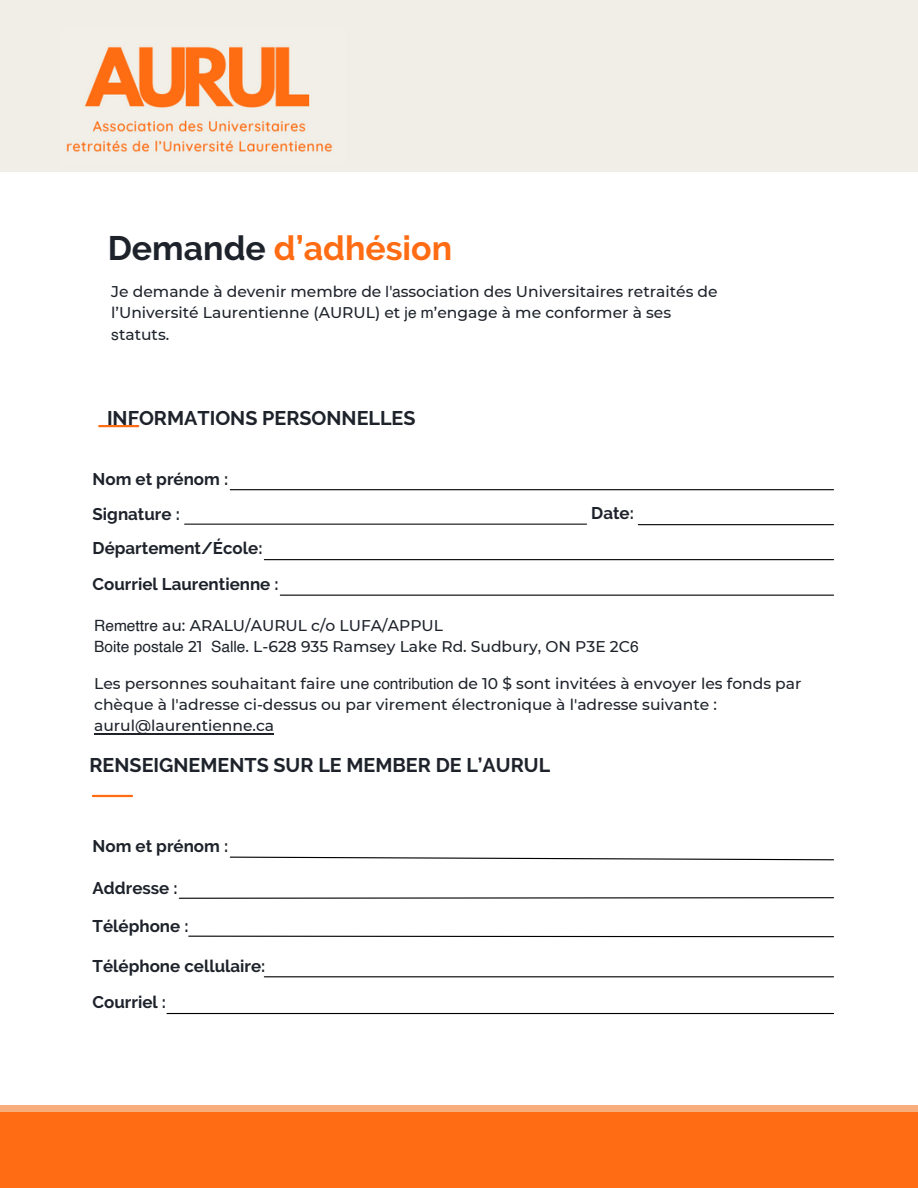
<style>
.page{position:relative;width:918px;height:1188px;background:#fff}
.page>*{position:absolute;margin:0;border:0;box-sizing:border-box;transform-origin:0 0}
.t1{font:700 33.9px "Raleway";color:#ff6c13}
.t2{font:700 19.8px "Raleway";color:#1e232b}
.t3{font:700 16.95px "Raleway";color:#1e232b}
.t4{font:500 15.45px/21.1px "Montserrat";color:#1e232b}
.s1{color:#1e232b}
.s2{font-family:"Helvetica";font-weight:400}
</style>
<div class="page">
<div style="left:0;top:1105px;width:918px;height:9px;background:#f7ad7c"></div>
<div style="left:0;top:1113px;width:918px;height:75px;background:#ff6c13"></div>
<div style="left:0;top:0;width:918px;height:172px;background:#f0eee6"></div>
<hr style="left:99px;top:425px;width:39px;height:2px;background:#ff6c13">
<hr style="left:93px;top:795px;width:39px;height:2px;background:#ff6c13">
<hr style="left:230px;top:489px;width:604px;height:1px;background:#000">
<svg style="left:229px;top:856px;width:605px;height:5px"></svg>
<hr style="left:185px;top:524px;width:402px;height:1px;background:#000">
<svg style="left:178px;top:897px;width:656px;height:2px"></svg>
<hr style="left:264px;top:559px;width:570px;height:1px;background:#000">
<svg style="left:188px;top:935px;width:646px;height:3px"></svg>
<hr style="left:638px;top:524px;width:196px;height:1px;background:#000">
<hr style="left:280px;top:595px;width:554px;height:1px;background:#000">
<hr style="left:264px;top:976px;width:570px;height:1px;background:#000">
<hr style="left:167px;top:1013px;width:667px;height:1px;background:#000">
<img style="left:66px;top:46px;width:267px;height:106px">
<hr style="left:94px;top:733px;width:180px;height:2px;background:#1e232b">
<p class="t1" style="left:108px;top:228px;width:346px"><span class="s1">Demande</span> d’adhésion</p>
<p class="t4" style="left:111px;top:281px;width:608px">Je demande à devenir memb<span class="s2">re</span> de <span class="s2">l'a</span>ssociation des Universitaires retraités de l’Université Laurentienne (AURUL) et <span class="s2">je m</span>’engage à me conformer à ses <span class="s2">s</span>tatuts.</p>
<p class="t2" style="left:107px;top:406px;width:310px">INFORMATIONS PERSONNELLES</p>
<h1 class="t3" style="left:93px;top:469px;width:137px">Nom et prénom :</h1>
<p class="t3" style="left:93px;top:504px;width:89px">Signature :</p>
<p class="t3" style="left:93px;top:539px;width:171px">Département/École:</p>
<p class="t3" style="left:93px;top:574px;width:188px">Courriel Laurentienne :</p>
<p class="t3" style="left:591px;top:503px;width:44px">Date:</p>
<p class="t4" style="left:94px;top:615px;width:546px"><span class="s2">Remettre</span> au: ARALU/AURUL c/o LUFA/APPUL<br><span class="s2">Boite postale</span> 21 <span class="s2">Salle</span>. L-628 935 Ramsey Lake Rd. Sudbury, ON P3E 2C<span class="s2">6</span></p>
<p class="t4" style="left:94px;top:673px;width:709px">Les personnes souhaitant faire un<span class="s2">e contribution</span> de 10 $ sont invitées à envoyer les fonds par chèque à l'adresse ci-dessus ou par virement électronique à l'adresse suivante : aurul@laurentienne.ca</p>
<p class="t2" style="left:90px;top:753px;width:462px">RENSEIGNEMENTS SUR LE MEMBER DE L’AURUL</p>
<h1 class="t3" style="left:93px;top:837px;width:137px">Nom et prénom :</h1>
<p class="t3" style="left:93px;top:878px;width:87px">Addresse :</p>
<h2 class="t3" style="left:93px;top:916px;width:97px">Téléphone :</h2>
<p class="t3" style="left:93px;top:956px;width:174px">Téléphone cellulaire:</p>
<p class="t3" style="left:93px;top:992px;width:75px">Courriel :</p>
</div>
